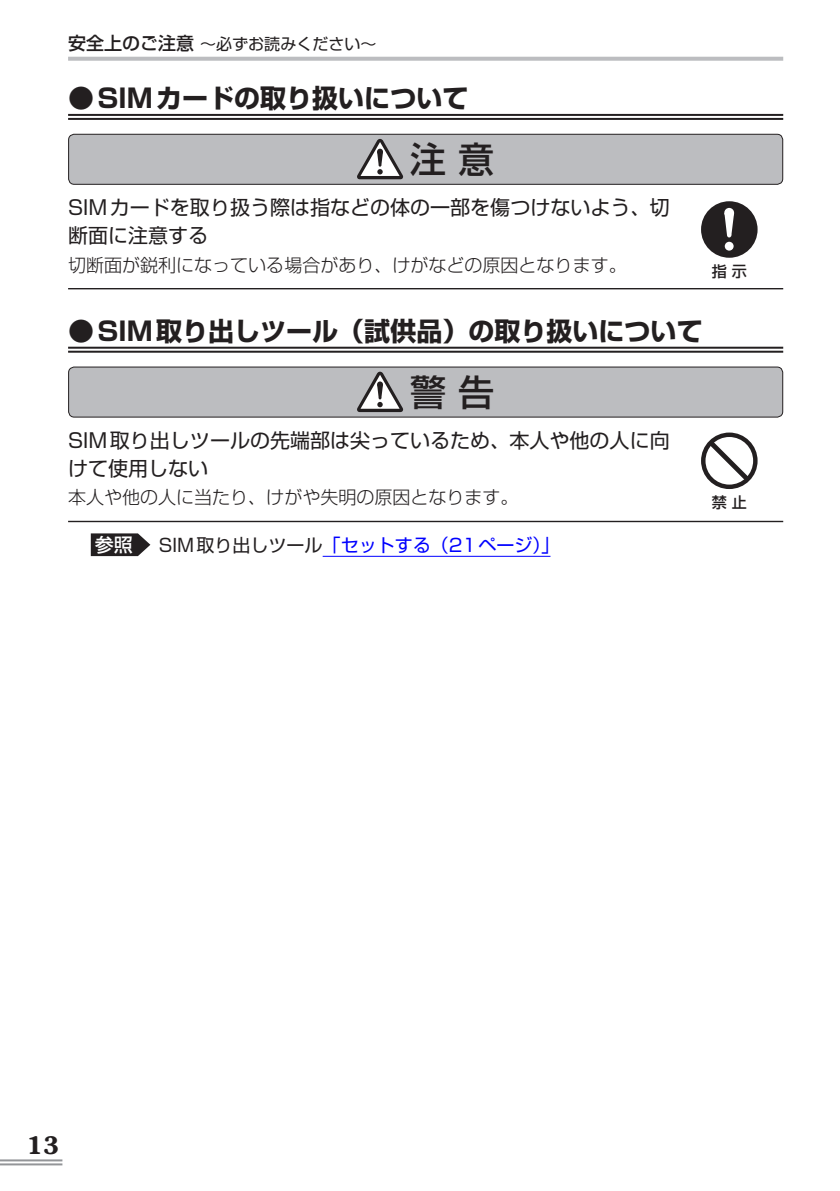
<style>
.page{position:relative;width:840px;height:1191px;background:#fff}
.page>*{position:absolute;margin:0;border:0;box-sizing:border-box;transform-origin:0 0}
.t1{font:500 36px "Shin Go Pro";color:#231f20}
.t2{font:700 26px "Shin Go Pro";color:#231f20}
.t3{font:600 24px "Souvenir Std";color:#231f20}
.t4{font:20px/28px "Shin Go Pro";color:#231f20}
.t5{font:500 19px "Shin Go Pro";color:#fff}
.t6{font:300 18px "Shin Go Pro";color:#231f20}
.t7{font:18px "Shin Go Pro";color:#00f}
.t8{font:16px "Shin Go Pro";color:#231f20}
.t9{font:500 15px "Shin Go Pro";color:#231f20}
.s1{font-weight:500;font-size:18px}
.s2{color:#231f20}
</style>
<div class="page">
<svg style="left:68px;top:57px;width:714px;height:4px;background:#c0c1c4"></svg>
<svg style="left:0;top:1161px;width:62px;height:1px"></svg>
<hr style="left:0;top:1159px;width:62px;height:2px;background:#939598">
<hr style="left:0;top:1163px;width:62px;height:2px;background:#939598">
<hr style="left:68px;top:114px;width:714px;height:2px;background:#231f20">
<hr style="left:68px;top:118px;width:714px;height:2px;background:#231f20">
<hr style="left:68px;top:288px;width:714px;height:1px;background:#231f20">
<hr style="left:68px;top:347px;width:714px;height:2px;background:#231f20">
<hr style="left:68px;top:351px;width:714px;height:2px;background:#231f20">
<hr style="left:68px;top:521px;width:714px;height:1px;background:#231f20">
<hr style="left:322px;top:556px;width:228px;height:1px;background:#00f">
<div style="left:69px;top:134px;width:713px;height:50px;background:#bcbdc0;border-radius:6px"></div>
<svg style="left:357px;top:139px;width:46px;height:40px"></svg>
<div style="left:68px;top:134px;width:714px;height:51px;border:1px solid #231f20;border-radius:6px"></div>
<div style="left:69px;top:367px;width:713px;height:50px;background:#bcbdc0;border-radius:6px"></div>
<svg style="left:357px;top:372px;width:46px;height:40px"></svg>
<div style="left:68px;top:366px;width:714px;height:51px;border:1px solid #231f20;border-radius:6px"></div>
<svg style="left:91px;top:533px;width:59px;height:23px"></svg>
<div style="left:700px;top:201px;width:57px;height:57px;background:#231f20;border-radius:50%"></div>
<div style="left:724px;top:242px;width:9px;height:9px;background:#fff;border-radius:50%"></div>
<svg style="left:723px;top:208px;width:10px;height:10px"></svg>
<svg style="left:724px;top:213px;width:9px;height:24px"></svg>
<svg style="left:700px;top:432px;width:57px;height:57px"></svg>
<div style="left:705px;top:437px;width:47px;height:47px;background:#fff;border-radius:50%"></div>
<svg style="left:708px;top:440px;width:41px;height:42px"></svg>
<p class="t8" style="left:68px;top:30px;width:309px"><span class="s1">安全上のご注意</span> 〜必ずお読みください〜</p>
<h2 class="t2" style="left:68px;top:77px;width:401px">●SIMカードの取り扱いについて</h2>
<h1 class="t1" style="left:410px;top:130px;width:85px">注 意</h1>
<p class="t4" style="left:68px;top:191px;width:602px">SIMカードを取り扱う際は指などの体の一部を傷つけないよう、切断面に注意する</p>
<p class="t6" style="left:68px;top:250px;width:559px">切断面が鋭利になっている場合があり、けがなどの原因となります。</p>
<p class="t9" style="left:711px;top:259px;width:36px">指 示</p>
<h2 class="t2" style="left:68px;top:310px;width:635px">●SIM取り出しツール（試供品）の取り扱いについて</h2>
<h1 class="t1" style="left:410px;top:363px;width:85px">警 告</h1>
<p class="t4" style="left:68px;top:423px;width:602px">SIM取り出しツールの先端部は尖っているため、本人や他の人に向けて使用しない</p>
<p class="t6" style="left:68px;top:483px;width:451px">本人や他の人に当たり、けがや失明の原因となります。</p>
<p class="t5" style="left:95px;top:529px;width:39px">参照</p>
<p class="t7" style="left:159px;top:530px;width:402px"><span class="s2">SIM取り出しツール</span>「セットする（21ページ）」</p>
<p class="t9" style="left:711px;top:490px;width:36px">禁 止</p>
<p class="t3" style="left:27px;top:1130px;width:34px">13</p>
</div>
